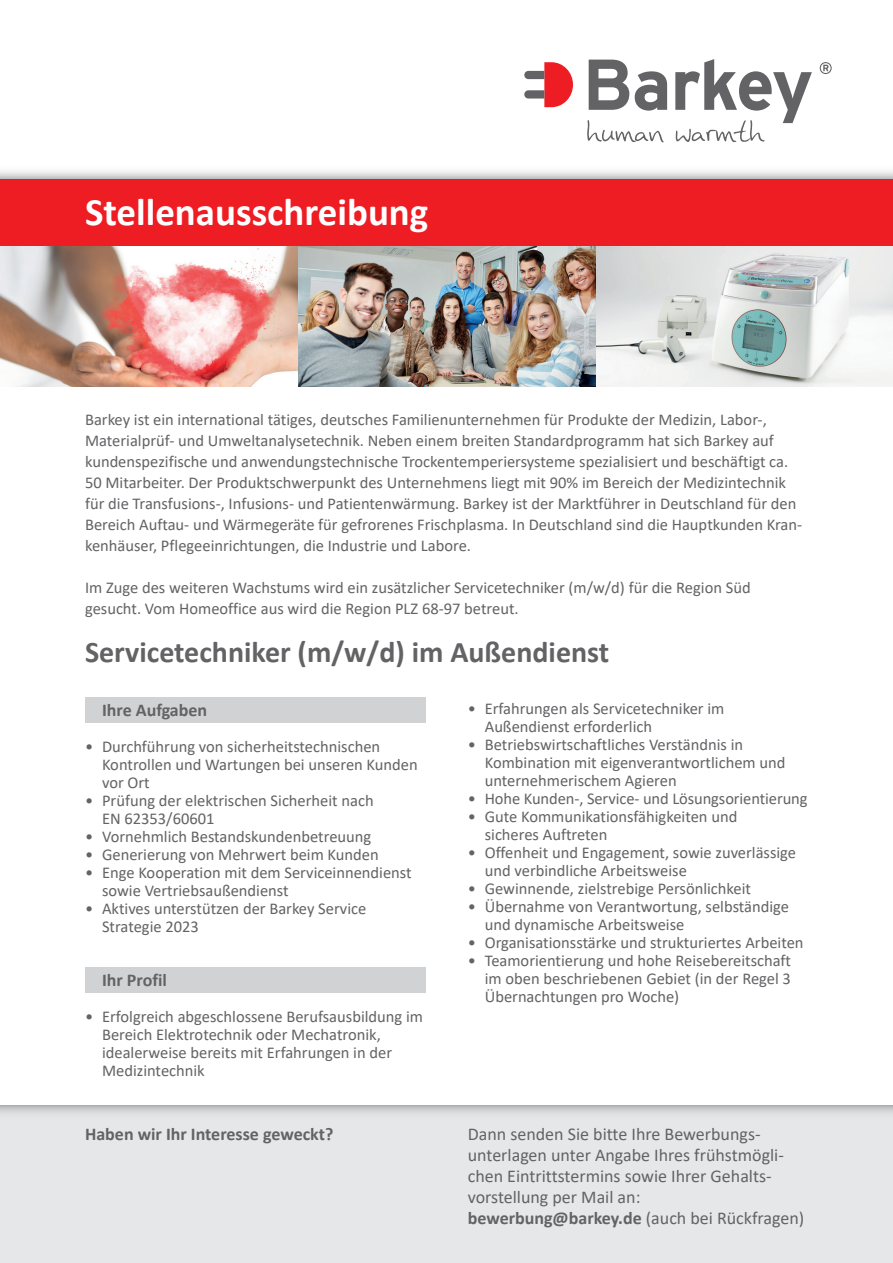
<style>
.page{position:relative;width:893px;height:1263px;background:#fff}
.page>*{position:absolute;margin:0;border:0;box-sizing:border-box;transform-origin:0 0}
.t1{font:700 39px "Calibri";color:#fff}
.t2{font:700 30px "Calibri";color:#636366}
.t3{font:18px/21px "Calibri";color:#636366}
.t4{font:700 18px "Calibri";color:#636366}
.t5{font:16.5px/18px "Calibri";color:#636366}
.s1{font-weight:700}
</style>
<div class="page">
<svg style="left:587px;top:120px;width:77px;height:22px"></svg>
<svg style="left:589px;top:60px;width:40px;height:50px"></svg>
<svg style="left:635px;top:71px;width:32px;height:40px"></svg>
<svg style="left:675px;top:59px;width:137px;height:83px"></svg>
<svg style="left:524px;top:62px;width:49px;height:45px"></svg>
<svg style="left:820px;top:62px;width:12px;height:12px"></svg>
<div style="left:85px;top:967px;width:340px;height:26px;background:#d1d2d4"></div>
<div style="left:85px;top:697px;width:340px;height:26px;background:#d1d2d4"></div>
<div style="left:0;top:1106px;width:893px;height:157px;background:#e6e7e9"></div>
<div style="left:0;top:179px;width:893px;height:68px;background:#ee1d23"></div>
<img style="left:0;top:247px;width:893px;height:140px">
<h1 class="t1" style="left:85px;top:184px;width:345px">Stellenausschreibung</h1>
<p class="t5" style="left:85px;top:408px;width:719px;line-height:21px">Barkey ist ein international tätiges, deutsches Familienunternehmen für Produkte der Medizin, Labor-, Materialprüf- und Umweltanalysetechnik. Neben einem breiten Standard programm hat sich Barkey auf kundenspezifische und anwendungstechnische Trocken temperier systeme spezialisiert und beschäftigt ca.<br>50 Mitarbeiter. Der Produktschwerpunkt des Unternehmens liegt mit 90% im Bereich der Medizintechnik für die Transfusions-, Infusions- und Patientenwärmung. Barkey ist der Marktführer in Deutschland für den Bereich Auftau- und Wärmegeräte für gefrorenes Frischplasma. In Deutschland sind die Hauptkunden Kran&shy;kenhäuser, Pflege einrichtungen, die Industrie und Labore.</p>
<p class="t5" style="left:85px;top:576px;width:667px;line-height:21px">Im Zuge des weiteren Wachstums wird ein zusätzlicher Servicetechniker (m/w/d) für die Region Süd gesucht. Vom Homeoffice aus wird die Region PLZ 68-97 betreut.</p>
<h2 class="t2" style="left:85px;top:631px;width:526px">Servicetechniker (m/w/d) im Außendienst</h2>
<p class="t4" style="left:102px;top:697px;width:107px">Ihre Aufgaben</p>
<p class="t5" style="left:102px;top:737px;width:317px;text-indent:-17px">• Durchführung von sicherheitstechnischen<br>Kontrollen und Wartungen bei unseren Kunden vor Ort</p>
<p class="t5" style="left:102px;top:791px;width:273px;text-indent:-17px">• Prüfung der elektrischen Sicherheit nach<br>EN 62353/60601</p>
<p class="t5" style="left:85px;top:827px;width:288px">• Vornehmlich Bestandskundenbetreuung</p>
<p class="t5" style="left:85px;top:845px;width:295px">• Generierung von Mehrwert beim Kunden</p>
<p class="t5" style="left:102px;top:863px;width:311px;text-indent:-17px">• Enge Kooperation mit dem Serviceinnendienst sowie Vertriebsaußendienst</p>
<p class="t5" style="left:102px;top:899px;width:266px;text-indent:-17px">• Aktives unterstützen der Barkey Service<br>Strategie 2023</p>
<p class="t4" style="left:102px;top:967px;width:66px">Ihr Profil</p>
<p class="t5" style="left:102px;top:1007px;width:322px;text-indent:-17px">• Erfolgreich abgeschlossene Berufsausbildung im Bereich Elektrotechnik oder Mechatronik, idealerweise bereits mit Erfahrungen in der Medizintechnik</p>
<p class="t4" style="left:85px;top:1122px;width:250px">Haben wir Ihr Interesse geweckt?</p>
<p class="t5" style="left:485px;top:699px;width:241px;text-indent:-17px">• Erfahrungen als Servicetechniker im<br>Außendienst erforderlich</p>
<p class="t5" style="left:485px;top:735px;width:302px;text-indent:-17px">• Betriebswirtschaftliches Verständnis in<br>Kombination mit eigenverantwort lichem und unternehmerischem Agieren</p>
<p class="t5" style="left:468px;top:789px;width:341px">• Hohe Kunden-, Service- und Lösungsorientierung</p>
<p class="t5" style="left:485px;top:807px;width:254px;text-indent:-17px">• Gute Kommunikationsfähigkeiten und sicheres Auftreten</p>
<p class="t5" style="left:485px;top:843px;width:313px;text-indent:-17px">• Offenheit und Engagement, sowie zuverlässige und verbindliche Arbeitsweise</p>
<p class="t5" style="left:468px;top:879px;width:285px">• Gewinnende, zielstrebige Persönlichkeit</p>
<p class="t5" style="left:485px;top:897px;width:306px;text-indent:-17px">• Übernahme von Verantwortung, selbständige und dynamische Arbeitsweise</p>
<p class="t5" style="left:468px;top:933px;width:337px">• Organisationsstärke und strukturiertes Arbeiten</p>
<p class="t5" style="left:485px;top:951px;width:308px;text-align:justify;text-indent:-17px">• Teamorientierung und hohe Reisebereitschaft im oben beschriebenen Gebiet (in der Regel 3<br>Übernachtungen pro Woche)</p>
<p class="t3" style="left:468px;top:1123px;width:338px">Dann senden Sie bitte Ihre Bewerbungs&shy;unterlagen unter Angabe Ihres frühstmögli&shy;chen Eintrittstermins sowie Ihrer Gehalts&shy;vorstellung per Mail an: <span class="s1">bewerbung@barkey.de</span> (auch bei Rückfragen)</p>
</div>
